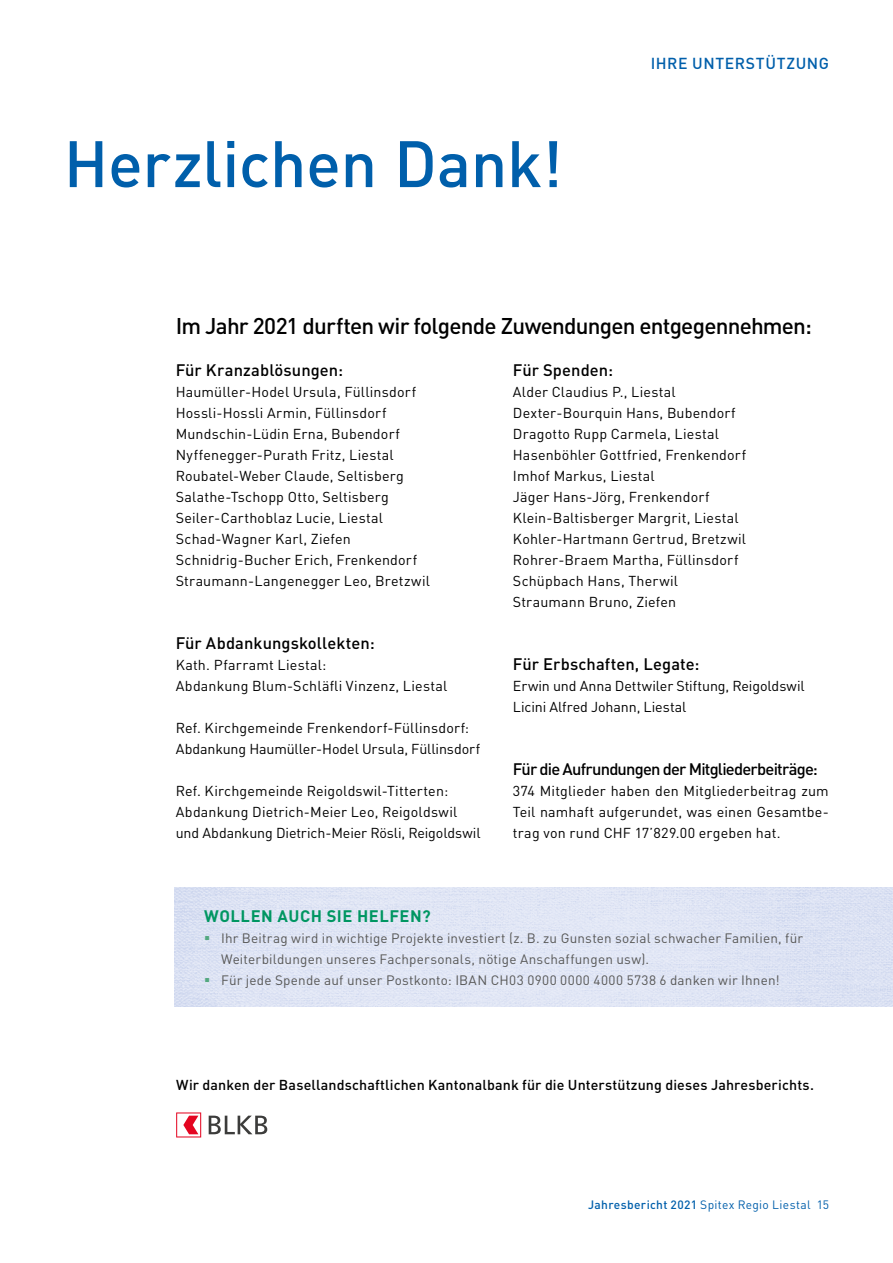
<style>
.page{position:relative;width:893px;height:1263px;background:#fff}
.page>*{position:absolute;margin:0;border:0;box-sizing:border-box;transform-origin:0 0}
.Haupttitel{font:500 64.5px "DIN Pro";letter-spacing:-.005em;color:#005fab}
.Lead{font:500 22.5px "DIN Pro";letter-spacing:-.035em;color:#000}
.Untertitel{font:500 16.5px "DIN Pro";letter-spacing:.005em;color:#000}
.Untertitel-2{font:500 16.5px "DIN Pro";letter-spacing:-.05em;color:#000}
.Kasten_Untertitel{font:700 16.5px "DIN Pro";letter-spacing:.03em;color:#009662}
.Kolumnentitel{font:500 15.75px "DIN Pro";letter-spacing:.035em;color:#005fab}
.Grundtext_Aufz{font:14.25px/21px "DIN Pro";letter-spacing:.01em;color:#000}
.Grundtext{font:14.25px/21px "DIN Pro";letter-spacing:.015em;color:#000;text-align:justify}
.Grundtext_EZ{font:500 14.25px "DIN Pro";letter-spacing:.01em;color:#000}
.Grundtext_Aufz-2{font:14.25px "DIN Pro";letter-spacing:-.01em;color:#000}
.t1{font:13.5px/21px "DIN Pro";letter-spacing:.015em;color:#575756}
.t2{font:12px "DIN Pro";letter-spacing:.025em;color:#005fab}
.s1{color:#53a87f}
.s2{font-weight:500}
</style>
<div class="page">
<img style="left:174px;top:887px;width:719px;height:120px">
<svg style="left:176px;top:1112px;width:25px;height:25px"></svg>
<svg style="left:209px;top:1116px;width:58px;height:18px"></svg>
<p class="Haupttitel" style="left:64px;top:120px;width:500px">Herzlichen Dank!</p>
<p class="Kolumnentitel" style="left:651px;top:53px;width:180px">IHRE UNTERSTÜTZUNG</p>
<p class="Lead" style="left:176px;top:311px;width:638px">Im Jahr 2021 durften wir folgende Zuwendungen entgegennehmen:</p>
<p class="Untertitel" style="left:176px;top:359px;width:169px">Für Kranzablösungen:</p>
<p class="Grundtext_Aufz" style="left:176px;top:381px;width:242px">Haumüller-Hodel Ursula, Füllinsdorf<br>Hossli-Hossli Armin, Füllinsdorf</p>
<p class="Grundtext_Aufz" style="left:176px;top:423px;width:226px">Mundschin-Lüdin Erna, Bubendorf<br>Nyffenegger-Purath Fritz, Liestal</p>
<p class="Grundtext_Aufz" style="left:176px;top:465px;width:230px">Roubatel-Weber Claude, Seltisberg<br>Salathe-Tschopp Otto, Seltisberg</p>
<p class="Grundtext_Aufz" style="left:176px;top:507px;width:209px">Seiler-Carthoblaz Lucie, Liestal<br>Schad-Wagner Karl, Ziefen</p>
<p class="Grundtext_Aufz" style="left:176px;top:549px;width:256px">Schnidrig-Bucher Erich, Frenkendorf<br>Straumann-Langenegger Leo, Bretzwil</p>
<p class="Untertitel" style="left:513px;top:359px;width:102px">Für Spenden:</p>
<p class="Grundtext_Aufz" style="left:513px;top:381px;width:164px">Alder Claudius P., Liestal</p>
<p class="Grundtext_Aufz" style="left:513px;top:402px;width:224px">Dexter-Bourquin Hans, Bubendorf</p>
<p class="Grundtext_Aufz" style="left:513px;top:423px;width:208px">Dragotto Rupp Carmela, Liestal</p>
<p class="Grundtext_Aufz" style="left:513px;top:444px;width:235px">Hasenböhler Gottfried, Frenkendorf</p>
<p class="Grundtext_Aufz" style="left:513px;top:465px;width:143px">Imhof Markus, Liestal</p>
<p class="Grundtext_Aufz" style="left:513px;top:486px;width:198px">Jäger Hans-Jörg, Frenkendorf</p>
<p class="Grundtext_Aufz" style="left:513px;top:507px;width:227px">Klein-Baltisberger Margrit, Liestal</p>
<p class="Grundtext_Aufz" style="left:513px;top:528px;width:235px">Kohler-Hartmann Gertrud, Bretzwil</p>
<p class="Grundtext_Aufz" style="left:513px;top:549px;width:227px">Rohrer-Braem Martha, Füllinsdorf</p>
<p class="Grundtext_Aufz" style="left:513px;top:570px;width:167px">Schüpbach Hans, Therwil</p>
<p class="Grundtext_Aufz" style="left:513px;top:591px;width:165px">Straumann Bruno, Ziefen</p>
<p class="Untertitel" style="left:176px;top:632px;width:200px">Für Abdankungskollekten:</p>
<p class="Grundtext_Aufz" style="left:176px;top:654px;width:273px">Kath. Pfarramt Liestal:<br>Abdankung Blum-Schläfli Vinzenz, Liestal</p>
<p class="Grundtext_Aufz" style="left:176px;top:717px;width:306px">Ref. Kirchgemeinde Frenkendorf-Füllinsdorf:<br>Abdankung Haumüller-Hodel Ursula, Füllinsdorf</p>
<p class="Grundtext_Aufz" style="left:176px;top:780px;width:274px">Ref. Kirchgemeinde Reigoldswil-Titterten:</p>
<p class="Grundtext_Aufz" style="left:176px;top:801px;width:283px">Abdankung Dietrich-Meier Leo, Reigoldswil</p>
<p class="Grundtext_Aufz-2" style="left:176px;top:823px;width:306px">und Abdankung Dietrich-Meier Rösli, Reigoldswil</p>
<p class="Untertitel" style="left:513px;top:653px;width:188px">Für Erbschaften, Legate:</p>
<p class="Grundtext_Aufz" style="left:513px;top:675px;width:293px">Erwin und Anna Dettwiler Stiftung, Reigoldswil</p>
<p class="Grundtext_Aufz" style="left:513px;top:696px;width:175px">Licini Alfred Johann, Liestal</p>
<p class="Untertitel-2" style="left:513px;top:758px;width:307px">Für die Aufrundungen der Mitgliederbeiträge:</p>
<p class="Grundtext" style="left:513px;top:780px;width:317px">374 Mitglieder haben den Mitgliederbeitrag zum Teil namhaft aufgerundet, was einen Gesamtbe&shy;trag von rund CHF 17’829.00 ergeben hat.</p>
<p class="Kasten_Untertitel" style="left:204px;top:905px;width:228px">WOLLEN AUCH SIE HELFEN?</p>
<p class="t1" style="left:221px;top:927px;width:584px;text-indent:-17px"><span class="s1">▪</span> Ihr Beitrag wird in wichtige Projekte investiert (z. B. zu Gunsten sozial schwacher Familien, für<br>Weiterbildungen unseres Fachpersonals, nötige Anschaffungen usw).</p>
<p class="t1" style="left:204px;top:969px;width:577px"><span class="s1">▪</span> Für jede Spende auf unser Postkonto: IBAN CH03 0900 0000 4000 5738 6 danken wir Ihnen!</p>
<p class="Grundtext_EZ" style="left:176px;top:1075px;width:639px">Wir danken der Basellandschaftlichen Kantonalbank für die Unterstützung dieses Jahresberichts.</p>
<p class="t2" style="left:588px;top:1196px;width:242px"><span class="s2">Jahresbericht 2021</span> Spitex Regio Liestal 15</p>
</div>
